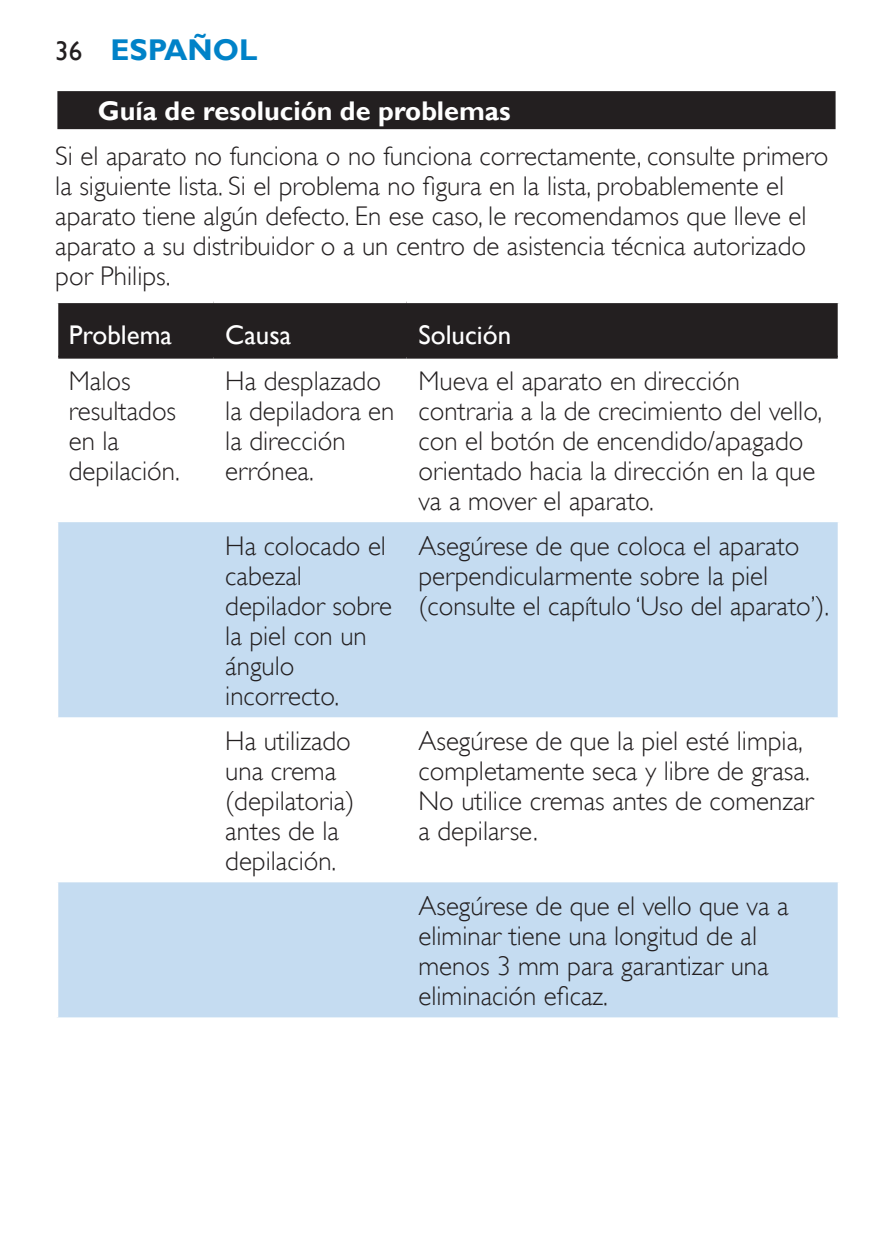
<style>
.page{position:relative;width:893px;height:1259px;background:#fff}
.page>*{position:absolute;margin:0;border:0;box-sizing:border-box;transform-origin:0 0}
.t1{font:700 30px "Gill Sans Alt One WGL";color:#0082c8}
.t2{font:27px/30px "Gill Sans Alt One WGL Light";color:#231f20}
.t3{font:700 27px "Gill Sans Alt One WGL";color:#fff}
.t4{font:27px "Gill Sans Alt One WGL";color:#fff}
.s1{font-weight:400;font-size:27px;color:#231f20}
</style>
<div class="page">
<div style="left:55px;top:89px;width:783px;height:43px;background:linear-gradient(to right,#dcdbdc,#dcdbdc)"></div>
<div style="left:57px;top:91px;width:779px;height:38px;background:#231f20"></div>
<div style="left:58px;top:303px;width:780px;height:53px;background:#231f20"></div>
<svg style="left:58px;top:522px;width:780px;height:495px;fill:#c5dcf1"></svg>
<hr style="left:58px;top:356px;width:155px;height:3px;background:#231f20">
<hr style="left:213px;top:356px;width:193px;height:3px;background:#231f20">
<hr style="left:406px;top:356px;width:432px;height:3px;background:#231f20">
<p class="t1" style="left:55px;top:29px;width:204px"><span class="s1">36</span> Español</p>
<p class="t3" style="left:98px;top:92px;width:414px">Guía de resolución de problemas</p>
<p class="t2" style="left:55px;top:141px;width:775px">Si el aparato no funciona o no funciona correctamente, consulte primero la siguiente lista. Si el problema no figura en la lista, probablemente el aparato tiene algún defecto. En ese caso, le recomendamos que lleve el aparato a su distribuidor o a un centro de asistencia técnica autorizado por Philips.</p>
<p class="t4" style="left:69px;top:316px;width:105px">Problema</p>
<p class="t4" style="left:225px;top:316px;width:68px">Causa</p>
<p class="t4" style="left:418px;top:316px;width:94px">Solución</p>
<p class="t2" style="left:69px;top:366px;width:113px">Malos resultados en la depilación.</p>
<p class="t2" style="left:225px;top:366px;width:171px">Ha desplazado la depiladora en la dirección errónea.</p>
<p class="t2" style="left:418px;top:366px;width:405px">Mueva el aparato en dirección contraria a la de crecimiento del vello, con el botón de encendido/apagado orientado hacia la dirección en la que va a mover el aparato.</p>
<p class="t2" style="left:225px;top:531px;width:168px">Ha colocado el cabezal depilador sobre la piel con un ángulo incorrecto.</p>
<p class="t2" style="left:418px;top:531px;width:412px">Asegúrese de que coloca el aparato perpendicularmente sobre la piel (consulte el capítulo ‘Uso del aparato’).</p>
<p class="t2" style="left:225px;top:726px;width:131px">Ha utilizado una crema (depilatoria) antes de la depilación.</p>
<p class="t2" style="left:418px;top:726px;width:397px">Asegúrese de que la piel esté limpia, completamente seca y libre de grasa.<br>No utilice cremas antes de comenzar a depilarse.</p>
<p class="t2" style="left:418px;top:891px;width:372px">Asegúrese de que el vello que va a eliminar tiene una longitud de al menos 3 mm para garantizar una eliminación eficaz.</p>
</div>
